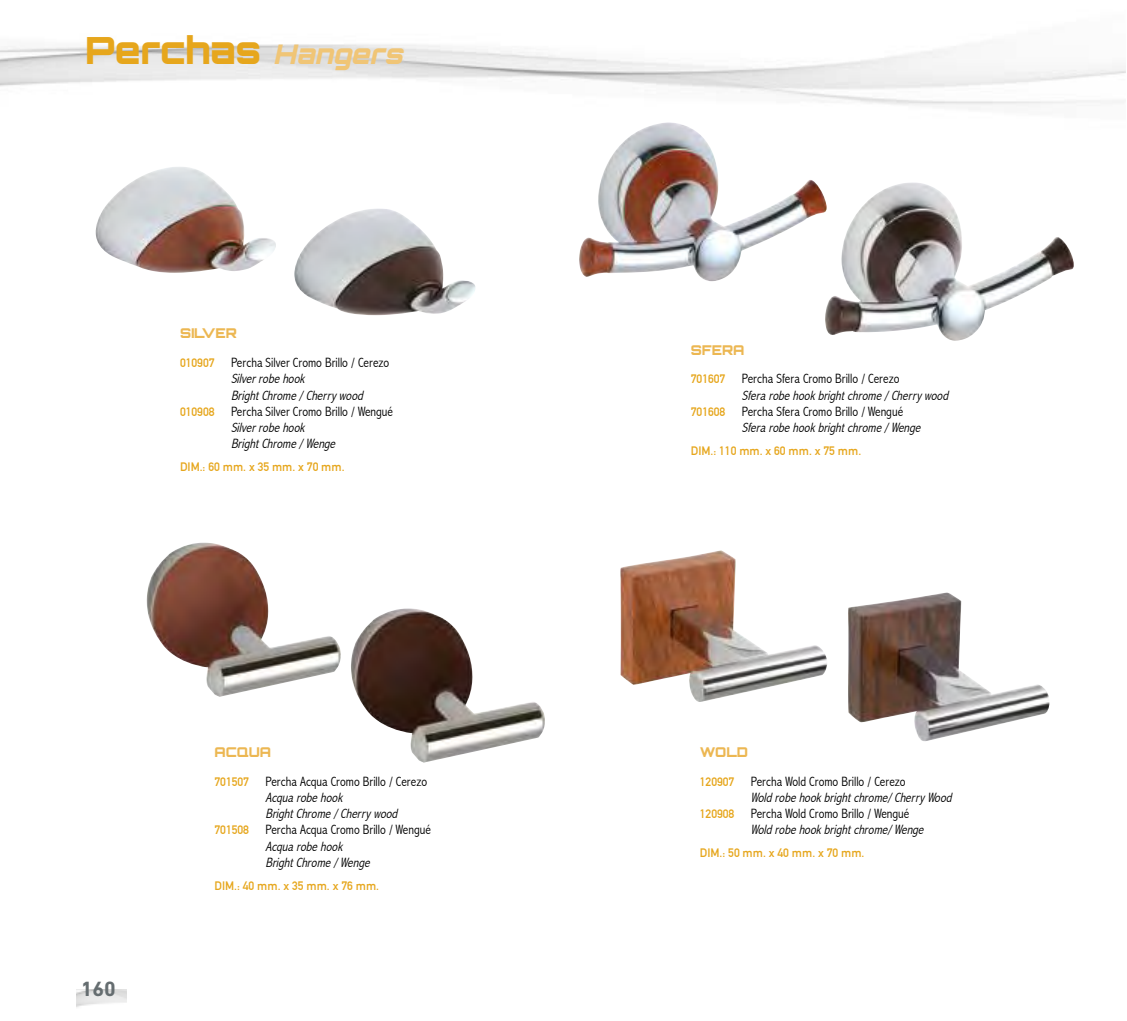
<style>
.page{position:relative;width:1127px;height:1021px;background:#fff}
.page>*{position:absolute;margin:0;border:0;box-sizing:border-box;transform-origin:0 0}
.t1{font:900 37.5px "Orbitron";letter-spacing:-.005em;color:#e6a61c}
.t2{font:700 21px "DIN Next LT Pro";color:#656d70}
.t3{font:300 condensed 13.5px "Abadi";color:#000}
.t4{font:italic 300 condensed 13.5px "Abadi";color:#000}
.t5{font:900 13.5px "Orbitron";color:#ecb752}
.t6{font:700 12px "DIN Alternate";color:#e6a61c}
.s1{font-style:italic;font-size:27px;color:#f0c576}
.s2{font-family:"DIN Alternate";font-weight:700;font-stretch:normal;font-size:12px;color:#e6a61c}
</style>
<div class="page">
<img style="left:77px;top:989px;width:49px;height:18px">
<img style="left:95px;top:167px;width:181px;height:106px">
<img style="left:294px;top:209px;width:181px;height:106px">
<img style="left:579px;top:122px;width:245px;height:159px">
<img style="left:824px;top:182px;width:250px;height:159px">
<img style="left:146px;top:542px;width:195px;height:154px">
<img style="left:351px;top:608px;width:194px;height:154px">
<img style="left:620px;top:550px;width:207px;height:152px">
<img style="left:848px;top:592px;width:201px;height:149px">
<h1 class="t1" style="left:85px;top:27px;width:326px">Perchas <span class="s1">Hangers</span></h1>
<p class="t5" style="left:180px;top:325px;width:58px">SILVER</p>
<p class="t3" style="left:180px;top:355px;width:211px"><span class="s2">010907</span> Percha Silver Cromo Brillo / Cerezo</p>
<p class="t4" style="left:231px;top:371px;width:78px">Silverrobehook</p>
<p class="t4" style="left:231px;top:387px;width:137px">BrightChrome/Cherry wood</p>
<p class="t3" style="left:180px;top:403px;width:214px"><span class="s2">010908</span> Percha Silver Cromo Brillo / Wengué</p>
<p class="t4" style="left:231px;top:419px;width:78px">Silverrobehook</p>
<p class="t4" style="left:231px;top:436px;width:109px">BrightChrome/Wenge</p>
<p class="t6" style="left:180px;top:457px;width:166px">DIM.: 60 mm. x 35 mm. x 70 mm.</p>
<h2 class="t2" style="left:81px;top:976px;width:37px">160</h2>
<p class="t5" style="left:214px;top:743px;width:58px">ACQUA</p>
<p class="t3" style="left:214px;top:773px;width:214px"><span class="s2">701507</span> Percha Acqua Cromo Brillo / Cerezo</p>
<p class="t4" style="left:265px;top:789px;width:82px">Acquarobehook</p>
<p class="t4" style="left:265px;top:805px;width:137px">BrightChrome/Cherry wood</p>
<p class="t3" style="left:214px;top:822px;width:218px"><span class="s2">701508</span> Percha Acqua Cromo Brillo / Wengué</p>
<p class="t4" style="left:265px;top:838px;width:82px">Acquarobehook</p>
<p class="t4" style="left:265px;top:854px;width:109px">BrightChrome/Wenge</p>
<p class="t6" style="left:214px;top:876px;width:166px">DIM.: 40 mm. x 35 mm. x 76 mm.</p>
<p class="t5" style="left:691px;top:341px;width:55px">SFERA</p>
<p class="t3" style="left:691px;top:371px;width:210px"><span class="s2">701607</span> Percha Sfera Cromo Brillo / Cerezo</p>
<p class="t4" style="left:742px;top:387px;width:211px">Sferarobehookbrightchrome/Cherry wood</p>
<p class="t3" style="left:691px;top:403px;width:214px"><span class="s2">701608</span> Percha Sfera Cromo Brillo / Wengué</p>
<p class="t4" style="left:742px;top:420px;width:183px">Sferarobehookbrightchrome/Wenge</p>
<p class="t6" style="left:691px;top:441px;width:172px">DIM.: 110 mm. x 60 mm. x 75 mm.</p>
<p class="t5" style="left:700px;top:743px;width:50px">WOLD</p>
<p class="t3" style="left:700px;top:773px;width:207px"><span class="s2">120907</span> Percha Wold Cromo Brillo / Cerezo</p>
<p class="t4" style="left:751px;top:789px;width:205px">Woldrobehookbrightchrome/Cherry Wood</p>
<p class="t3" style="left:700px;top:805px;width:211px"><span class="s2">120908</span> Percha Wold Cromo Brillo / Wengué</p>
<p class="t4" style="left:751px;top:822px;width:177px">Woldrobehookbrightchrome/Wenge</p>
<p class="t6" style="left:700px;top:843px;width:166px">DIM.: 50 mm. x 40 mm. x 70 mm.</p>
</div>
